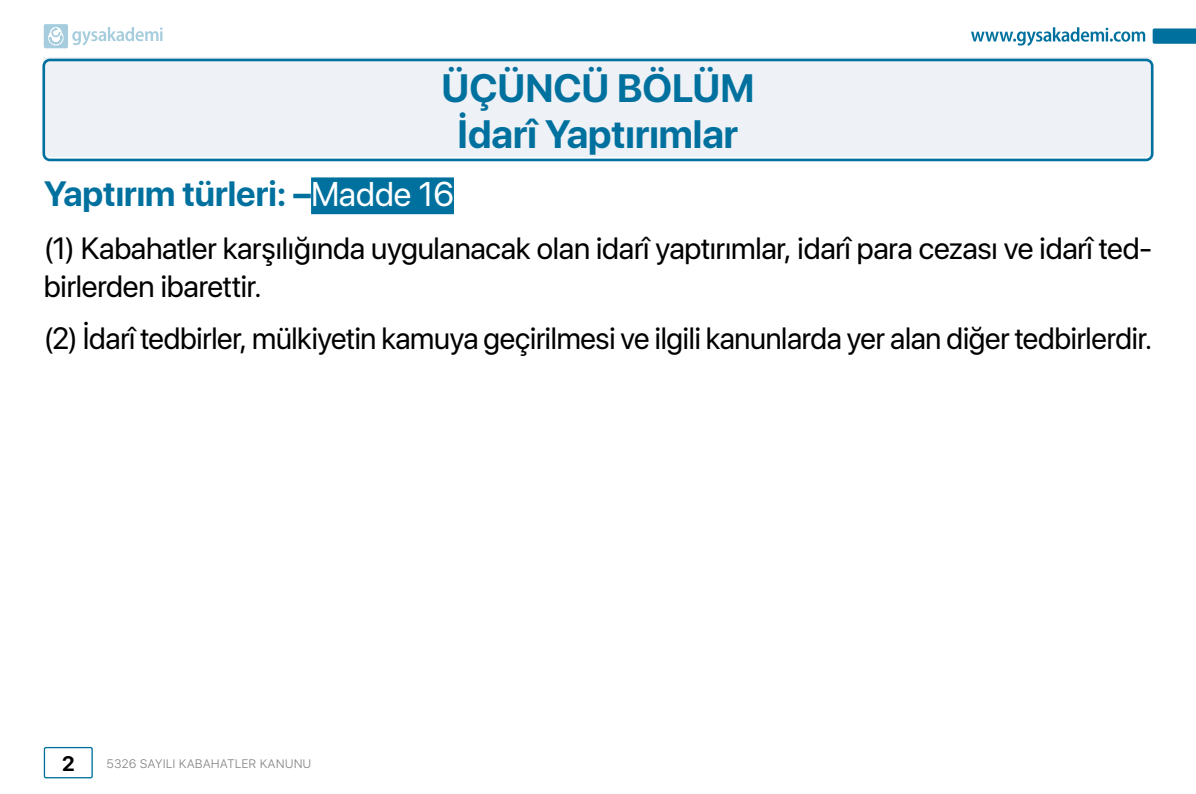
<style>
.page{position:relative;width:1196px;height:794px;background:#fff}
.page>*{position:absolute;margin:0;border:0;box-sizing:border-box;transform-origin:0 0}
.t1{font:700 39.38px/45.5px "SF Pro Display";color:#00719e;text-align:center}
.t2{font:700 35px "SF Pro Display";color:#00719e}
.t3{font:30.62px/37.6px "SF Pro Display";letter-spacing:-.01em;color:#000}
.t4{font:700 20.82px "SF Pro Display";color:#000}
.t5{font:300 12.25px "SF Pro Text";color:#808080}
.s1{font-weight:400;font-size:34.12px;color:#fff}
</style>
<div class="page">
<div style="left:44px;top:57px;width:1108px;height:100px;background:#eef1f5"></div>
<div style="left:42px;top:59px;width:1111px;height:102px;border:3px solid #00719e;border-radius:6px"></div>
<div style="left:311px;top:177px;width:143px;height:37px;background:#00719e"></div>
<div style="left:44px;top:747px;width:49px;height:31px;border:1px solid #00719e;border-radius:2px"></div>
<svg style="left:971px;top:27px;width:173px;height:19px"></svg>
<svg style="left:1152px;top:28px;width:43px;height:16px"></svg>
<svg style="left:44px;top:24px;width:119px;height:24px"></svg>
<p class="t1" style="left:441px;top:66px;width:314px">ÜÇÜNCÜ BÖLÜM<br>İdarî Yaptırımlar</p>
<p class="t2" style="left:44px;top:174px;width:411px">Yaptırım türleri: –<span class="s1">Madde 16</span></p>
<p class="t3" style="left:44px;top:229px;width:1109px">(1) Kabahatler karşılığında uygulanacak olan idarî yaptırımlar, idarî para cezası ve idarî ted&shy;birlerden ibarettir.</p>
<p class="t3" style="left:44px;top:319px;width:1109px">(2) İdarî tedbirler, mülkiyetin kamuya geçirilmesi ve ilgili kanunlarda yer alan diğer tedbirlerdir.</p>
<p class="t4" style="left:62px;top:751px;width:14px">2</p>
<p class="t5" style="left:106px;top:755px;width:206px">5326 SAYILI KABAHATLER KANUNU</p>
</div>
